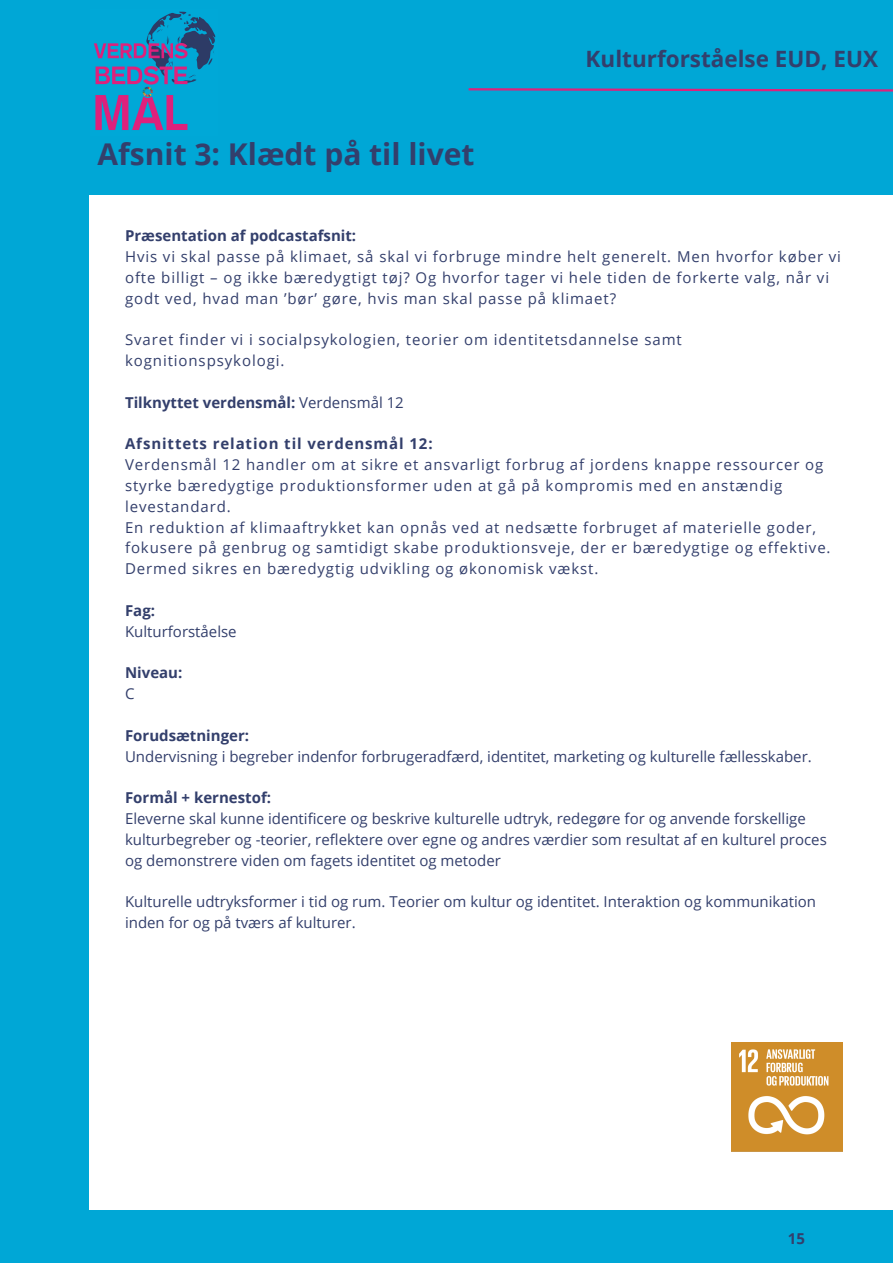
<style>
.page{position:relative;width:893px;height:1263px;background:#00a7d6}
.page>*{position:absolute;margin:0;border:0;box-sizing:border-box;transform-origin:0 0}
.t1{font:700 30px "Open Sans";color:#333f6c}
.t2{font:700 22.5px "Open Sans";color:#333f6c}
.t3{font:15px/20.9px "Open Sans";letter-spacing:.06em;color:#333f6c}
.t4{font:15px/20.9px "Open Sans";color:#333f6c}
.t5{font:700 15px "Open Sans";color:#333f6c}
.t6{font:700 15px "Open Sans";letter-spacing:.06em;color:#333f6c}
.s1{font-weight:400}
</style>
<div class="page">
<img style="left:94px;top:11px;width:122px;height:119px">
<svg style="left:468px;top:88px;width:425px;height:4px"></svg>
<div style="left:89px;top:195px;width:804px;height:1014px;background:#fff"></div>
<img style="left:732px;top:1042px;width:110px;height:109px">
<p class="t1" style="left:98px;top:133px;width:378px">Afsnit 3: Klædt på til livet</p>
<p class="t2" style="left:585px;top:43px;width:294px">Kulturforståelse EUD, EUX</p>
<p class="t5" style="left:125px;top:225px;width:233px">Præsentation af podcastafsnit:</p>
<p class="t3" style="left:125px;top:246px;width:717px">Hvis vi skal passe på klimaet, så skal vi forbruge mindre helt generelt. Men hvorfor køber vi ofte billigt – og ikke bæredygtigt tøj? Og hvorfor tager vi hele tiden de forkerte valg, når vi godt ved, hvad man ’bør’ gøre, hvis man skal passe på klimaet?</p>
<p class="t3" style="left:125px;top:329px;width:558px">Svaret finder vi i socialpsykologien, teorier om identitetsdannelse samt kognitionspsykologi.</p>
<p class="t5" style="left:125px;top:392px;width:280px">Tilknyttet verdensmål: <span class="s1">Verdensmål 12</span></p>
<p class="t6" style="left:125px;top:433px;width:309px">Afsnittets relation til verdensmål 12:</p>
<p class="t3" style="left:125px;top:454px;width:700px">Verdensmål 12 handler om at sikre et ansvarligt forbrug af jordens knappe ressourcer og styrke bæredygtige produktionsformer uden at gå på kompromis med en anstændig levestandard.</p>
<p class="t3" style="left:125px;top:516px;width:707px">En reduktion af klimaaftrykket kan opnås ved at nedsætte forbruget af materielle goder, fokusere på genbrug og samtidigt skabe produktionsveje, der er bæredygtige og effektive.<br>Dermed sikres en bæredygtig udvikling og økonomisk vækst.</p>
<p class="t5" style="left:125px;top:600px;width:32px">Fag:</p>
<p class="t4" style="left:125px;top:620px;width:113px">Kulturforståelse</p>
<p class="t5" style="left:125px;top:662px;width:59px">Niveau:</p>
<p class="t3" style="left:125px;top:683px;width:11px">C</p>
<p class="t5" style="left:125px;top:725px;width:126px">Forudsætninger:</p>
<p class="t4" style="left:125px;top:745px;width:688px">Undervisning i begreber indenfor forbrugeradfærd, identitet, marketing og kulturelle fællesskaber.</p>
<p class="t5" style="left:125px;top:787px;width:148px">Formål + kernestof:</p>
<p class="t4" style="left:125px;top:808px;width:703px">Eleverne skal kunne identificere og beskrive kulturelle udtryk, redegøre for og anvende forskellige kulturbegreber og -teorier, reflektere over egne og andres værdier som resultat af en kulturel proces</p>
<p class="t4" style="left:125px;top:849px;width:377px">og demonstrere viden om fagets identitet og metoder</p>
<p class="t4" style="left:125px;top:891px;width:692px">Kulturelle udtryksformer i tid og rum. Teorier om kultur og identitet. Interaktion og kommunikation inden for og på tværs af kulturer.</p>
<p class="t5" style="left:788px;top:1227px;width:19px">15</p>
</div>
